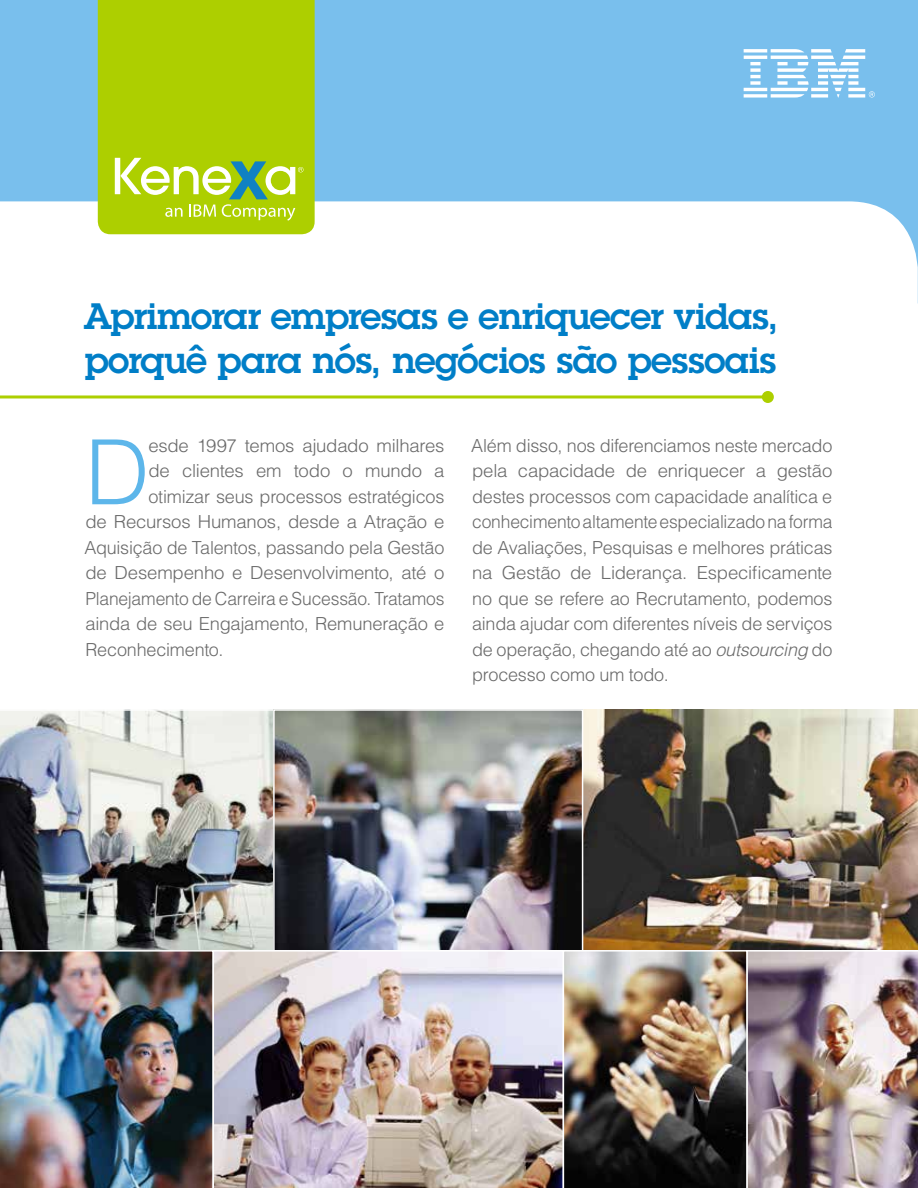
<style>
.page{position:relative;width:918px;height:1188px;background:#fff}
.page>*{position:absolute;margin:0;border:0;box-sizing:border-box;transform-origin:0 0}
.t1{font:300 90px "IBM Helvetica 2004";color:#5db6ea}
.t2{font:600 36px/43.2px "Lubalinfor IBM";letter-spacing:-.02em;color:#007ec7}
.t3{font:300 18px/25.5px "IBM Helvetica 2004";letter-spacing:-.01em;color:#6a6a6a;text-align:justify}
.s1{font-style:italic}
</style>
<div class="page">
<svg style="left:0;top:0;width:918px;height:303px;fill:#79bfed"></svg>
<svg style="left:750px;top:81px;width:11px;height:4px"></svg>
<svg style="left:750px;top:75px;width:11px;height:3px"></svg>
<svg style="left:750px;top:68px;width:11px;height:4px"></svg>
<svg style="left:750px;top:62px;width:11px;height:3px"></svg>
<hr style="left:744px;top:56px;width:23px;height:3px;background:#fff">
<svg style="left:744px;top:94px;width:23px;height:4px"></svg>
<hr style="left:744px;top:88px;width:23px;height:3px;background:#fff">
<hr style="left:744px;top:49px;width:23px;height:3px;background:#fff">
<svg style="left:771px;top:49px;width:104px;height:49px"></svg>
<hr style="left:0;top:395px;width:768px;height:3px;background:#adcf00">
<div style="left:762px;top:391px;width:12px;height:12px;background:#adcf00;border-radius:50%"></div>
<img style="left:276px;top:710px;width:642px;height:240px">
<img style="left:0;top:709px;width:273px;height:241px">
<img style="left:0;top:950px;width:213px;height:238px">
<div style="left:273px;top:709px;width:310px;height:245px;border:2px solid #fff"></div>
<img style="left:214px;top:950px;width:349px;height:238px">
<img style="left:563px;top:950px;width:183px;height:238px">
<img style="left:746px;top:951px;width:172px;height:237px">
<div style="left:98px;top:0;width:217px;height:234px;background:#adcf00"></div>
<svg style="left:115px;top:158px;width:189px;height:63px"></svg>
<h2 class="t2" style="left:84px;top:294px;width:696px">Aprimorar empresas e enriquecer vidas, porquê para nós, negócios são pessoais</h2>
<h1 class="t1" style="left:85px;top:416px;width:66px">D</h1>
<p class="t3" style="left:148px;top:432px;width:298px">esde 1997 temos ajudado milhares</p>
<p class="t3" style="left:148px;top:458px;width:298px">de clientes em todo o mundo a</p>
<p class="t3" style="left:149px;top:483px;width:298px">otimizar seus processos estratégicos</p>
<p class="t3" style="left:85px;top:509px;width:360px">de Recursos Humanos, desde a Atração e</p>
<p class="t3" style="left:84px;top:534px;width:362px">Aquisição de Talentos, passando pela Gestão</p>
<p class="t3" style="left:85px;top:560px;width:360px">de Desempenho e Desenvolvimento, até o</p>
<p class="t3" style="left:85px;top:585px;width:361px">Planejamento de Carreira e Sucessão. Tratamos</p>
<p class="t3" style="left:85px;top:611px;width:360px">ainda de seu Engajamento, Remuneração e</p>
<p class="t3" style="left:85px;top:636px;width:140px">Reconhecimento.</p>
<p class="t3" style="left:471px;top:432px;width:363px">Além disso, nos diferenciamos neste mercado pela capacidade de enriquecer a gestão destes processos com capacidade analítica e conhecimento altamente especializado na forma de Avaliações, Pesquisas e melhores práticas na Gestão de Liderança. Especificamente no que se refere ao Recrutamento, podemos ainda ajudar com diferentes níveis de serviços de operação, chegando até ao <span class="s1">outsourcing</span> do processo como um todo.</p>
</div>
